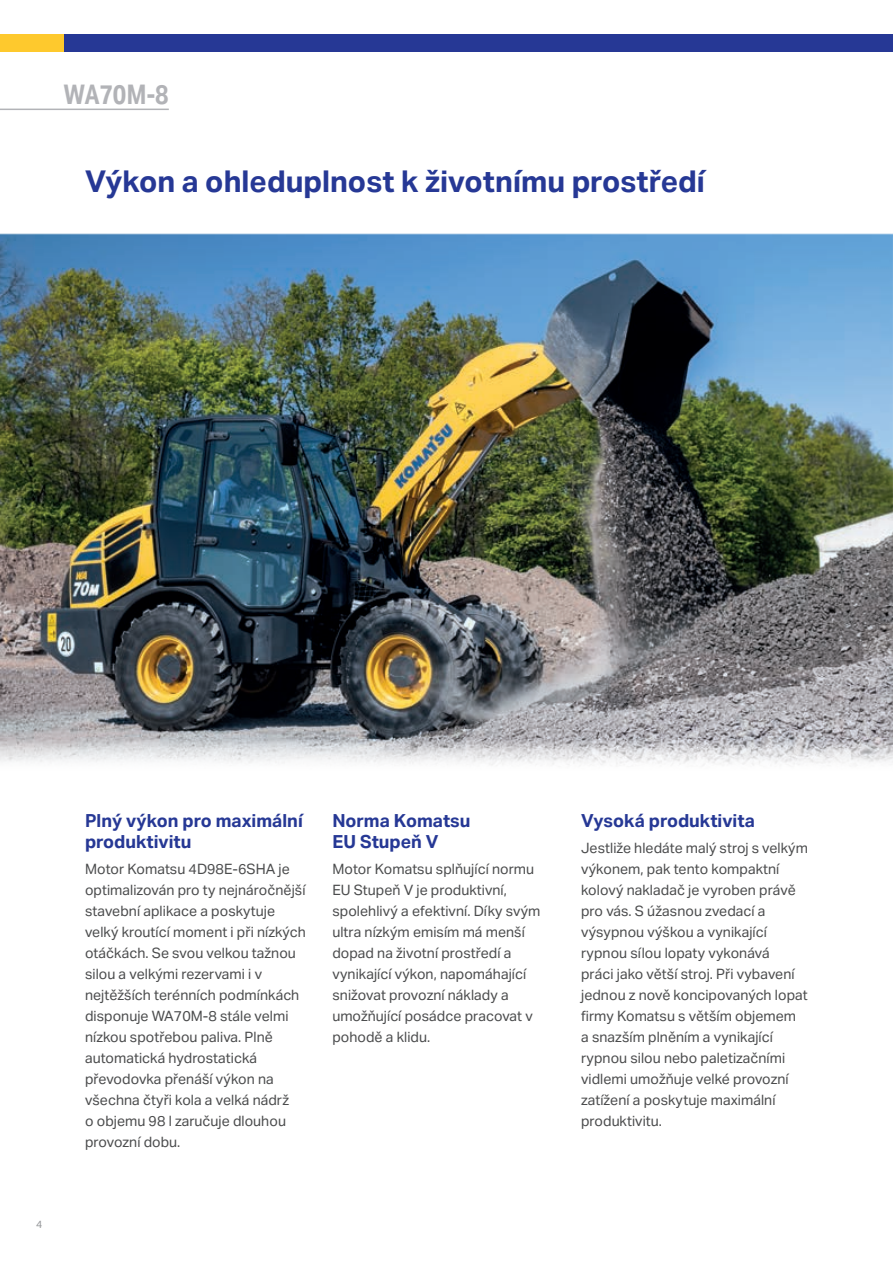
<style>
.page{position:relative;width:893px;height:1263px;background:#fff}
.page>*{position:absolute;margin:0;border:0;box-sizing:border-box;transform-origin:0 0}
.t1{font:700 30px "Aktiv Grotesk";color:#263895}
.t2{font:700 27px "Aktiv Grotesk Cd";color:#b2b3b7}
.t3{font:700 18px/21px "Aktiv Grotesk";color:#263895}
.t4{font:14.25px/21px "Aktiv Grotesk";color:#4b4c4d}
.t5{font:10.5px "Aktiv Grotesk";color:#939598}
</style>
<div class="page">
<img style="left:0;top:234px;width:893px;height:532px">
<hr style="left:0;top:109px;width:169px;height:1px;background:#b2b3b7">
<div style="left:0;top:34px;width:143px;height:17px;background:#fec92d"></div>
<div style="left:64px;top:34px;width:829px;height:17px;background:#263895"></div>
<h2 class="t2" style="left:64px;top:79px;width:107px">WA70M-8</h2>
<h1 class="t1" style="left:85px;top:164px;width:621px">Výkon a ohleduplnost k životnímu prostředí</h1>
<p class="t5" style="left:36px;top:1218px;width:8px">4</p>
<p class="t3" style="left:85px;top:810px;width:219px">Plný výkon pro maximální produktivitu</p>
<p class="t4" style="left:85px;top:858px;width:222px">Motor Komatsu 4D98E-6SHA je optimalizován pro ty nejnáročnější stavební aplikace a poskytuje velký kroutící moment i při nízkých otáčkách. Se svou velkou tažnou silou a velkými rezervami i v nejtěžších terénních podmínkách disponuje WA70M-8 stále velmi nízkou spotřebou paliva. Plně automatická hydrostatická převodovka přenáší výkon na všechna čtyři kola a velká nádrž<br>o objemu 98 l zaručuje dlouhou provozní dobu.</p>
<p class="t3" style="left:332px;top:810px;width:140px">Norma Komatsu<br>EU Stupeň V</p>
<p class="t4" style="left:332px;top:858px;width:210px">Motor Komatsu splňující normu<br>EU Stupeň V je produktivní, spolehlivý a efektivní. Díky svým ultra nízkým emisím má menší dopad na životní prostředí a vynikající výkon, napomáhající snižovat provozní náklady a umožňující posádce pracovat v pohodě a klidu.</p>
<p class="t3" style="left:581px;top:810px;width:175px">Vysoká produktivita</p>
<p class="t4" style="left:581px;top:837px;width:228px">Jestliže hledáte malý stroj s velkým výkonem, pak tento kompaktní kolový nakladač je vyroben právě pro vás. S úžasnou zvedací a výsypnou výškou a vynikající rypnou sílou lopaty vykonává<br>práci jako větší stroj. Při vybavení jednou z nově koncipovaných lopat firmy Komatsu s větším objemem<br>a snazším plněním a vynikající rypnou silou nebo paletizačními vidlemi umožňuje velké provozní zatížení a poskytuje maximální produktivitu.</p>
</div>
